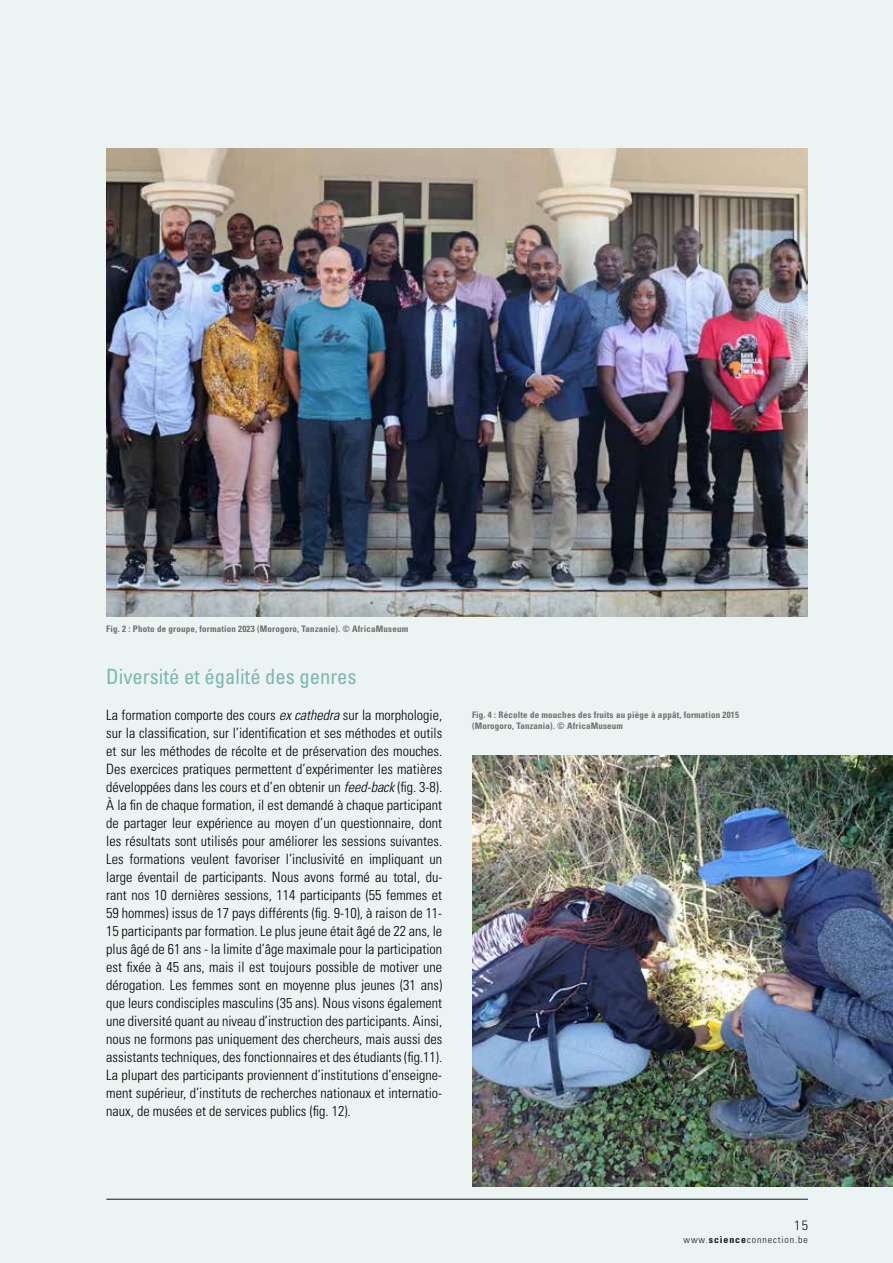
<style>
.page{position:relative;width:893px;height:1263px;background:#ebf4f3}
.page>*{position:absolute;margin:0;border:0;box-sizing:border-box;transform-origin:0 0}
.t1{font:condensed 21px "Univers LT Std";color:#7cb7b1}
.t2{font:300 condensed 14.25px/18px "Univers LT Std";color:#000;text-align:justify}
.t3{font:300 condensed 13.5px "Univers LT Std";color:#000;scale:1.04 1}
.t4{font:300 condensed 9.6px "Univers LT Std";letter-spacing:.09em;color:#000;scale:1.04 1}
.t5{font:700 condensed 9px/10.8px "Univers LT Std";letter-spacing:.02em;color:#706f6f}
.s1{font-style:italic}
.s2{font-weight:700}
</style>
<div class="page">
<img style="left:106px;top:149px;width:702px;height:468px">
<img style="left:472px;top:756px;width:421px;height:430px">
<p class="t5" style="left:106px;top:623px;width:303px">Fig. 2 : Photo de groupe, formation 2023 (Morogoro, Tanzanie). © AfricaMuseum</p>
<h1 class="t1" style="left:106px;top:663px;width:252px">Diversité et égalité des genres</h1>
<p class="t2" style="left:106px;top:706px;width:337px">La formation comporte des cours <span class="s1">ex cathedra</span> sur la morphologie, sur la classification, sur l’identification et ses méthodes et outils et sur les méthodes de récolte et de préservation des mouches.<br>Des exercices pratiques permettent d’expérimenter les matières développées dans les cours et d’en obtenir un <span class="s1">feed-back</span> (fig. 3-8).<br>À la fin de chaque formation, il est demandé à chaque participant de partager leur expérience au moyen d’un questionnaire, dont les résultats sont utilisés pour améliorer les sessions suivantes.<br>Les formations veulent favoriser l’inclusivité en impliquant un large éventail de participants. Nous avons formé au total, du&shy;rant nos 10 dernières sessions, 114 participants (55 femmes et 59 hommes) issus de 17 pays différents (fig. 9-10), à raison de 11- 15 participants par formation. Le plus jeune était âgé de 22 ans, le plus âgé de 61 ans - la limite d’âge maximale pour la participation est fixée à 45 ans, mais il est toujours possible de motiver une dérogation. Les femmes sont en moyenne plus jeunes (31 ans) que leurs condisciples masculins (35 ans). Nous visons également une diversité quant au niveau d’instruction des participants. Ainsi, nous ne formons pas uniquement des chercheurs, mais aussi des assistants techniques, des fonctionnaires et des étudiants (fig.11).<br>La plupart des participants proviennent d’institutions d’enseigne&shy;ment supérieur, d’instituts de recherches nationaux et internatio&shy;naux, de musées et de services publics (fig. 12).</p>
<p class="t5" style="left:472px;top:709px;width:269px">Fig. 4 : Récolte de mouches des fruits au piège à appât, formation 2015 (Morogoro, Tanzania). © AfricaMuseum</p>
<p class="t3" style="left:794px;top:1217px;width:15px">15</p>
<p class="t4" style="left:684px;top:1233px;width:121px">www.<span class="s2">science</span>connection.be</p>
</div>
